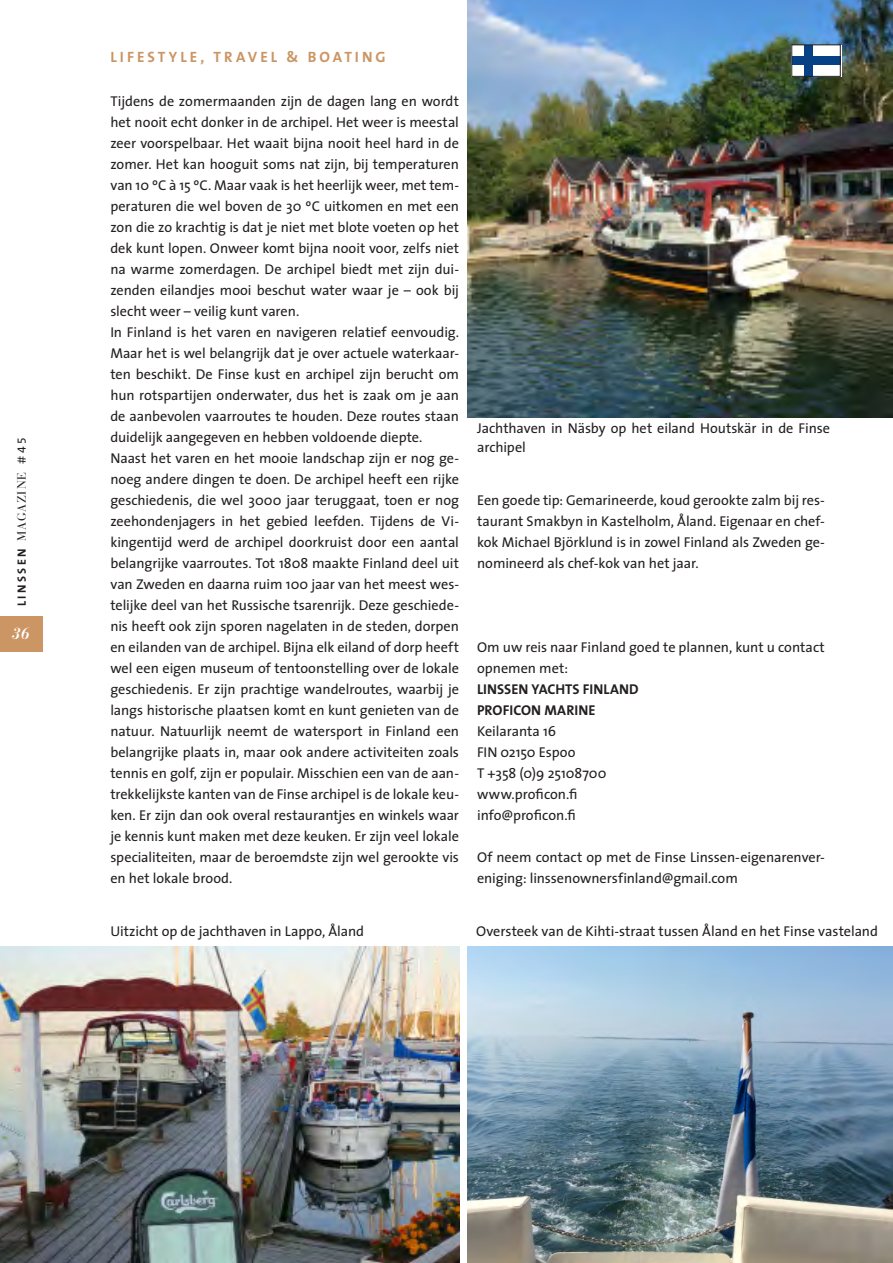
<style>
.page{position:relative;width:893px;height:1263px;background:#fff}
.page>*{position:absolute;margin:0;border:0;box-sizing:border-box;transform-origin:0 0}
.t1{font:italic 700 16.05px "Bauer Bodoni";color:#fff}
.t2{font:700 15px "The Sans";letter-spacing:.2em;color:#cb9564}
.SP_plattetekst{font:14.25px/21px "The Sans";letter-spacing:-.005em;color:#231f20;text-align:justify}
.SP_plattetekst_subti{font:14.25px/19.5px "The Sans";letter-spacing:-.005em;color:#231f20}
.SP_plattetekst-2{font:700 14.25px "The Sans";letter-spacing:.005em;color:#231f20}
.t3{font:12px "Bauer Bodoni";letter-spacing:.085em;color:#231f20}
.s1{font-family:"The Sans";font-weight:700}
.s2{font-family:"The Sans"}
.s3{font-family:"The Sans Expert"}
</style>
<div class="page">
<img style="left:0;top:946px;width:459px;height:317px">
<img style="left:468px;top:0;width:425px;height:417px">
<img style="left:468px;top:946px;width:425px;height:317px">
<div style="left:791px;top:45px;width:50px;height:31px;background:#fff"></div>
<div style="left:792px;top:57px;width:48px;height:8px;background:#064085"></div>
<div style="left:805px;top:45px;width:8px;height:31px;background:#064085"></div>
<div style="left:792px;top:45px;width:48px;height:32px;border:1px solid #231f20"></div>
<div style="left:0;top:616px;width:43px;height:36px;background:#cb9564"></div>
<p class="t3" style="left:15px;top:606px;width:170px;rotate:-90deg"><span class="s1">LINSSEN</span> MAGAZINE <span class="s2">#</span><span class="s3">45</span></p>
<p class="t1" style="left:12px;top:623px;width:19px">36</p>
<p class="t2" style="left:111px;top:44px;width:277px">LIFESTYLE, TRAVEL &amp; BOATING</p>
<p class="SP_plattetekst" style="left:110px;top:90px;width:350px">Tijdens de zomermaanden zijn de dagen lang en wordt het nooit echt donker in de archipel. Het weer is meestal zeer voorspelbaar. Het waait bijna nooit heel hard in de zomer. Het kan hooguit soms nat zijn, bij temperaturen van 10 ºC à 15 ºC. Maar vaak is het heerlijk weer, met tem&shy;peraturen die wel boven de 30 ºC uitkomen en met een zon die zo krachtig is dat je niet met blote voeten op het dek kunt lopen. Onweer komt bijna nooit voor, zelfs niet na warme zomerdagen. De archipel biedt met zijn dui&shy;zenden eilandjes mooi beschut water waar je – ook bij slecht weer – veilig kunt varen.</p>
<p class="SP_plattetekst" style="left:110px;top:321px;width:350px">In Finland is het varen en navigeren relatief eenvoudig.<br>Maar het is wel belangrijk dat je over actuele waterkaar&shy;ten beschikt. De Finse kust en archipel zijn berucht om hun rotspartijen onderwater, dus het is zaak om je aan de aanbevolen vaarroutes te houden. Deze routes staan duidelijk aangegeven en hebben voldoende diepte.</p>
<p class="SP_plattetekst" style="left:110px;top:447px;width:350px">Naast het varen en het mooie landschap zijn er nog ge&shy;noeg andere dingen te doen. De archipel heeft een rijke geschiedenis, die wel 3000 jaar teruggaat, toen er nog zeehondenjagers in het gebied leefden. Tijdens de Vi&shy;kingentijd werd de archipel doorkruist door een aantal belangrijke vaarroutes. Tot 1808 maakte Finland deel uit van Zweden en daarna ruim 100 jaar van het meest wes&shy;telijke deel van het Russische tsarenrijk. Deze geschiede&shy;nis heeft ook zijn sporen nagelaten in de steden, dorpen en eilanden van de archipel. Bijna elk eiland of dorp heeft wel een eigen museum of tentoonstelling over de lokale geschiedenis. Er zijn prachtige wandelroutes, waarbij je langs historische plaatsen komt en kunt genieten van de natuur. Natuurlijk neemt de watersport in Finland een belangrijke plaats in, maar ook andere activiteiten zoals tennis en golf, zijn er populair. Misschien een van de aan&shy;trekkelijkste kanten van de Finse archipel is de lokale keu&shy;ken. Er zijn dan ook overal restaurantjes en winkels waar je kennis kunt maken met deze keuken. Er zijn veel lokale specialiteiten, maar de beroemdste zijn wel gerookte vis en het lokale brood.</p>
<p class="SP_plattetekst_subti" style="left:477px;top:418px;width:354px">Jachthaven in Näsby op het eiland Houtskär in de Finse archipel</p>
<p class="SP_plattetekst" style="left:477px;top:489px;width:349px">Een goede tip: Gemarineerde, koud gerookte zalm bij res&shy;taurant Smakbyn in Kastelholm, Åland. Eigenaar en chef&shy;kok Michael Björklund is in zowel Finland als Zweden ge&shy;nomineerd als chef-kok van het jaar.</p>
<p class="SP_plattetekst" style="left:477px;top:636px;width:349px">Om uw reis naar Finland goed te plannen, kunt u contact opnemen met:</p>
<p class="SP_plattetekst-2" style="left:477px;top:677px;width:163px">LINSSEN YACHTS FINLAND</p>
<p class="SP_plattetekst-2" style="left:477px;top:698px;width:120px">PROFICON MARINE</p>
<p class="SP_plattetekst" style="left:477px;top:721px;width:81px">Keilaranta 16</p>
<p class="SP_plattetekst" style="left:477px;top:742px;width:100px">FIN 02150 Espoo</p>
<p class="SP_plattetekst" style="left:477px;top:763px;width:131px">T +358 (0)9 25108700</p>
<p class="SP_plattetekst" style="left:477px;top:784px;width:102px">www.proficon.fi</p>
<p class="SP_plattetekst" style="left:477px;top:805px;width:100px">info@proficon.fi</p>
<p class="SP_plattetekst" style="left:477px;top:847px;width:349px">Of neem contact op met de Finse Linssen-eigenarenver&shy;eniging: linssenownersfinland@gmail.com</p>
<p class="SP_plattetekst_subti" style="left:110px;top:921px;width:255px">Uitzicht op de jachthaven in Lappo, Åland</p>
<p class="SP_plattetekst_subti" style="left:476px;top:921px;width:403px">Oversteek van de Kihti-straat tussen Åland en het Finse vasteland</p>
</div>
